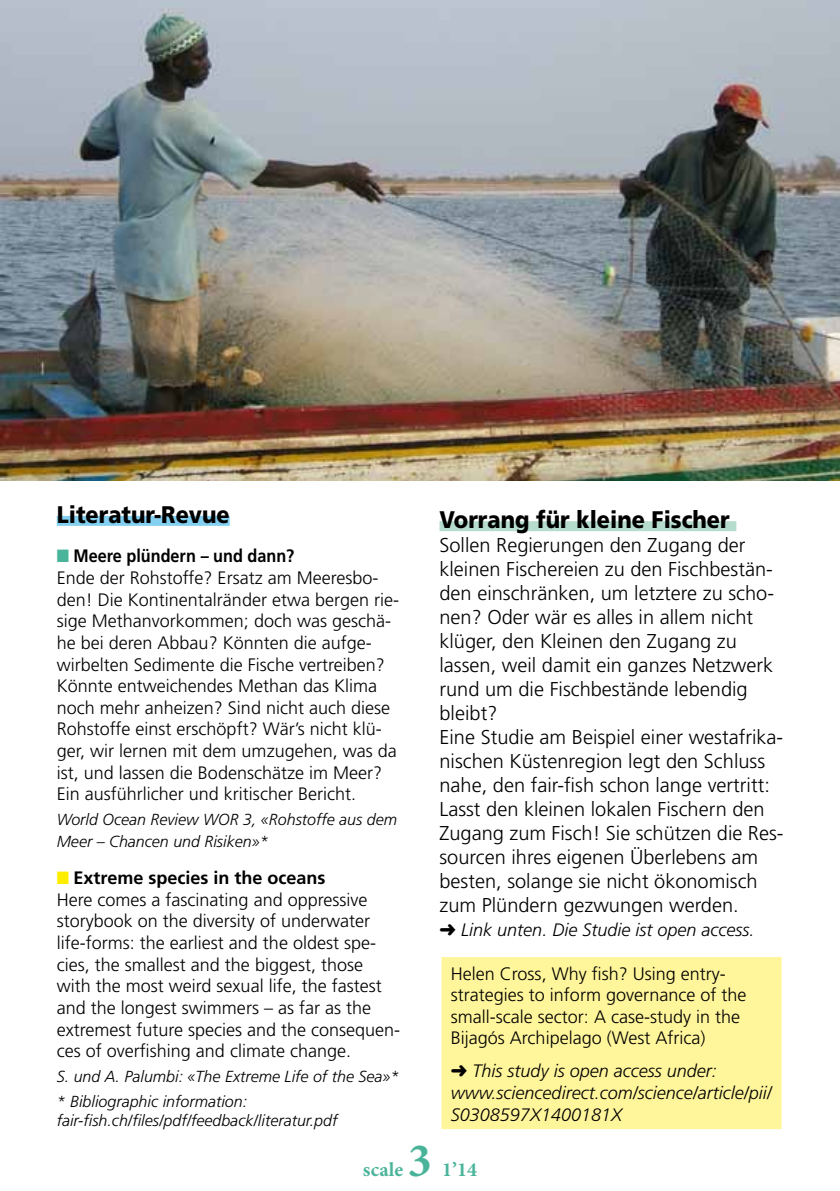
<style>
.page{position:relative;width:840px;height:1191px;background:#fff}
.page>*{position:absolute;margin:0;border:0;box-sizing:border-box;transform-origin:0 0}
.t1{font:700 48px "Minion Pro";color:#4ab49a}
.t2{font:900 24px "Frutiger";color:#000;scale:.9 1}
.t3{font:300 20px/24px "Frutiger";color:#000}
.t4{font:700 20px "Minion Pro";letter-spacing:.005em;color:#4ab49a}
.t5{font:300 18px/21.6px "Frutiger";color:#000}
.t6{font:italic 300 18px/21.6px "Frutiger";color:#000}
.t7{font:italic 300 16px/21.6px "Frutiger";color:#000}
.s1{color:#4ab49a}
.s2{font-weight:700}
.s3{color:#ffed00}
</style>
<div class="page">
<div style="left:439px;top:955px;width:344px;height:176px;background:#fff59b;border:2px solid #fff"></div>
<div style="left:439px;top:521px;width:297px;height:10px;background:#b5dccd"></div>
<img style="left:0;top:0;width:839px;height:480px">
<div style="left:57px;top:516px;width:172px;height:10px;background:#84d0f0"></div>
<h2 class="t2" style="left:57px;top:500px;width:194px">Literatur-Revue</h2>
<p class="t5" style="left:57px;top:545px;width:344px"><span class="s1">■</span> <span class="s2">Meere plündern – und dann?<br></span>Ende der Rohstoffe? Ersatz am Meeresbo&shy;den! Die Kontinentalränder etwa bergen rie&shy;sige Methanvorkommen; doch was geschä&shy;he bei deren Abbau? Könnten die aufge&shy;wirbelten Sedimente die Fische vertreiben?<br>Könnte entweichendes Methan das Klima noch mehr anheizen? Sind nicht auch diese Rohstoffe einst erschöpft? Wär’s nicht klü&shy;ger, wir lernen mit dem umzugehen, was da ist, und lassen die Bodenschätze im Meer?<br>Ein ausführlicher und kritischer Bericht.</p>
<p class="t7" style="left:57px;top:808px;width:342px">World Ocean Review WOR 3, «Rohstoffe aus dem<br>Meer – Chancen und Risiken»*</p>
<p class="t5" style="left:57px;top:867px;width:344px"><span class="s3">■</span> <span class="s2">Extreme species in the oceans<br></span>Here comes a fascinating and oppressive storybook on the diversity of underwater life-forms: the earliest and the oldest spe&shy;cies, the smallest and the biggest, those with the most weird sexual life, the fastest and the longest swimmers – as far as the extremest future species and the consequen&shy;ces of overfishing and climate change.</p>
<p class="t7" style="left:57px;top:1064px;width:344px;line-height:24.8px">S. und A. Palumbi: «The Extreme Life of the Sea»* * Bibliographic information:</p>
<p class="t7" style="left:57px;top:1109px;width:282px">fair-fish.ch/files/pdf/feedback/literatur.pdf</p>
<h1 class="t1" style="left:407px;top:1127px;width:25px">3</h1>
<p class="t4" style="left:363px;top:1156px;width:42px">scale</p>
<h2 class="t2" style="left:439px;top:505px;width:324px">Vorrang für kleine Fischer</h2>
<p class="t3" style="left:439px;top:533px;width:345px">Sollen Regierungen den Zugang der kleinen Fischereien zu den Fischbestän&shy;den einschränken, um letztere zu scho&shy;nen? Oder wär es alles in allem nicht klüger, den Kleinen den Zugang zu lassen, weil damit ein ganzes Netzwerk rund um die Fischbestände lebendig bleibt?<br>Eine Studie am Beispiel einer westafrika&shy;nischen Küstenregion legt den Schluss nahe, den fair-fish schon lange vertritt:<br>Lasst den kleinen lokalen Fischern den Zugang zum Fisch! Sie schützen die Res&shy;sourcen ihres eigenen Überlebens am besten, solange sie nicht ökonomisch zum Plündern gezwungen werden.</p>
<p class="t6" style="left:439px;top:919px;width:316px">➜ Link unten. Die Studie ist open access.</p>
<p class="t5" style="left:450px;top:962px;width:297px">Helen Cross, Why fish? Using entry&shy;strategies to inform governance of the small-scale sector: A case-study in the Bijagós Archipelago (West Africa)</p>
<p class="t6" style="left:450px;top:1060px;width:322px">➜ This study is open access under: www.sciencedirect.com/science/article/pii/<br>S0308597X1400181X</p>
<p class="t4" style="left:442px;top:1156px;width:36px">1’14</p>
</div>
